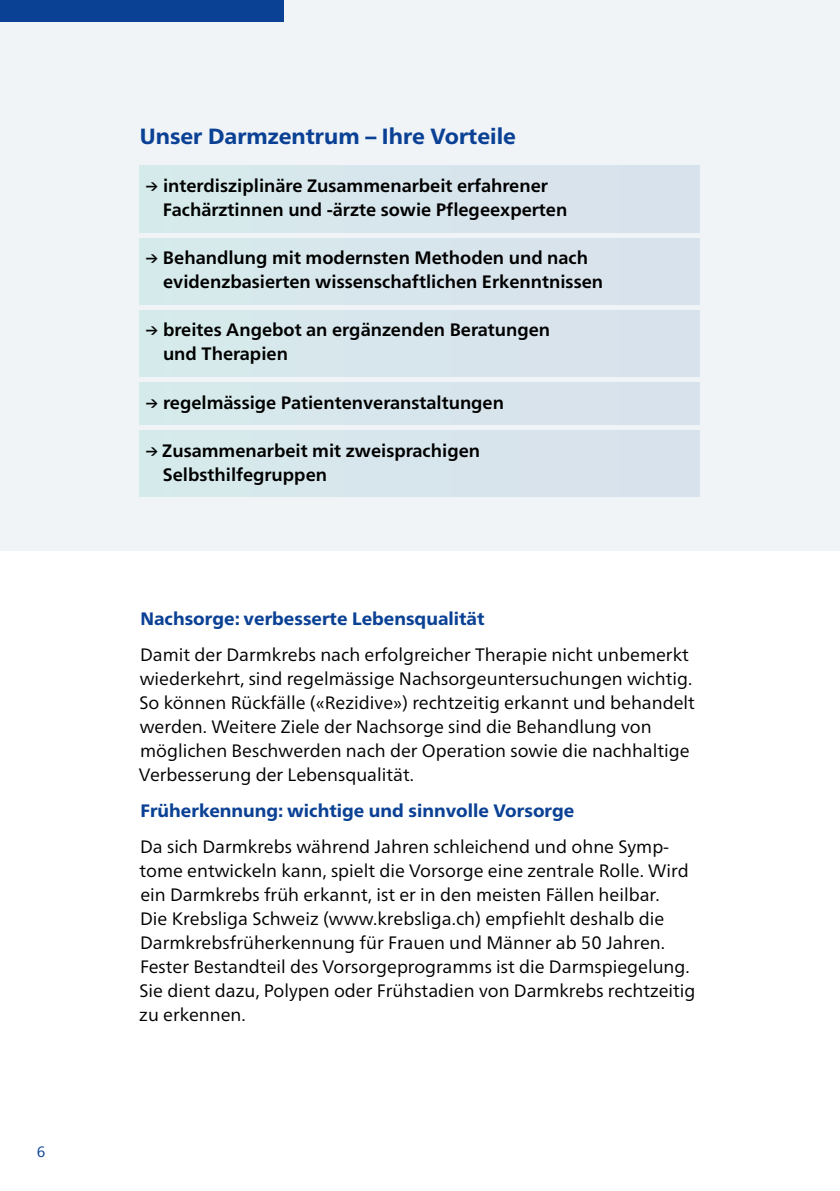
<style>
.page{position:relative;width:840px;height:1191px;background:#fff}
.page>*{position:absolute;margin:0;border:0;box-sizing:border-box;transform-origin:0 0}
.t1{font:800 22px "Frutiger Neue W01";color:#0b4195}
.t2{font:18px/24px "Frutiger Neue W01";color:#000}
.t3{font:700 18px/24px "Frutiger Neue W01";color:#000}
.t4{font:800 18px "Frutiger Neue W01";color:#0b4195}
.t5{font:15px "Frutiger Neue W01";color:#0b4195}
.s1{font-family:"Frutiger Neue W01 Arrows";font-weight:400}
</style>
<div class="page">
<div style="left:0;top:0;width:839px;height:550px;background:#f0f4f7"></div>
<hr style="left:839px;top:0;width:1px;height:1191px;background:#f0f4f7">
<div style="left:140px;top:166px;width:559px;height:66px;background:#d7e5ec"></div>
<div style="left:140px;top:238px;width:559px;height:66px;background:#d7e5ec"></div>
<div style="left:140px;top:310px;width:559px;height:66px;background:#d7e5ec"></div>
<div style="left:140px;top:382px;width:559px;height:42px;background:#d7e5ec"></div>
<div style="left:140px;top:430px;width:559px;height:66px;background:#d7e5ec"></div>
<div style="left:0;top:0;width:283px;height:22px;background:#0b4195"></div>
<p class="t5" style="left:37px;top:1143px;width:10px">6</p>
<p class="t1" style="left:140px;top:124px;width:377px">Unser Darmzentrum – Ihre Vorteile</p>
<p class="t3" style="left:163px;top:174px;width:405px;text-indent:-18px"><span class="s1">L</span> interdisziplinäre Zusammenarbeit erfahrener<br>Fachärztinnen und -ärzte sowie Pflegeexperten</p>
<p class="t3" style="left:163px;top:246px;width:441px;text-indent:-18px"><span class="s1">L</span> Behandlung mit modernsten Methoden und nach evidenzbasierten wissenschaftlichen Erkenntnissen</p>
<p class="t3" style="left:163px;top:318px;width:388px;text-indent:-18px"><span class="s1">L</span> breites Angebot an ergänzenden Beratungen und Therapien</p>
<p class="t3" style="left:145px;top:390px;width:360px"><span class="s1">L</span> regelmässige Patientenveranstaltungen</p>
<p class="t3" style="left:163px;top:438px;width:319px;text-indent:-18px"><span class="s1">L</span> Zusammenarbeit mit zweisprachigen<br>Selbsthilfegruppen</p>
<p class="t4" style="left:140px;top:607px;width:345px">Nachsorge: verbesserte Lebensqualität</p>
<p class="t2" style="left:139px;top:642px;width:557px">Damit der Darmkrebs nach erfolgreicher Therapie nicht unbemerkt wiederkehrt, sind regelmässige Nachsorgeuntersuchungen wichtig.<br>So können Rückfälle («Rezidive») rechtzeitig erkannt und behandelt werden. Weitere Ziele der Nachsorge sind die Behandlung von möglichen Beschwerden nach der Operation sowie die nachhaltige Verbesserung der Lebensqualität.</p>
<p class="t4" style="left:140px;top:799px;width:435px">Früherkennung: wichtige und sinnvolle Vorsorge</p>
<p class="t2" style="left:139px;top:834px;width:557px">Da sich Darmkrebs während Jahren schleichend und ohne Symp&shy;tome entwickeln kann, spielt die Vorsorge eine zentrale Rolle. Wird ein Darmkrebs früh erkannt, ist er in den meisten Fällen heilbar.<br>Die Krebsliga Schweiz (www.krebsliga.ch) empfiehlt deshalb die Darmkrebsfrüherkennung für Frauen und Männer ab 50 Jahren.<br>Fester Bestandteil des Vorsorgeprogramms ist die Darmspiegelung.<br>Sie dient dazu, Polypen oder Frühstadien von Darmkrebs rechtzeitig zu erkennen.</p>
</div>
